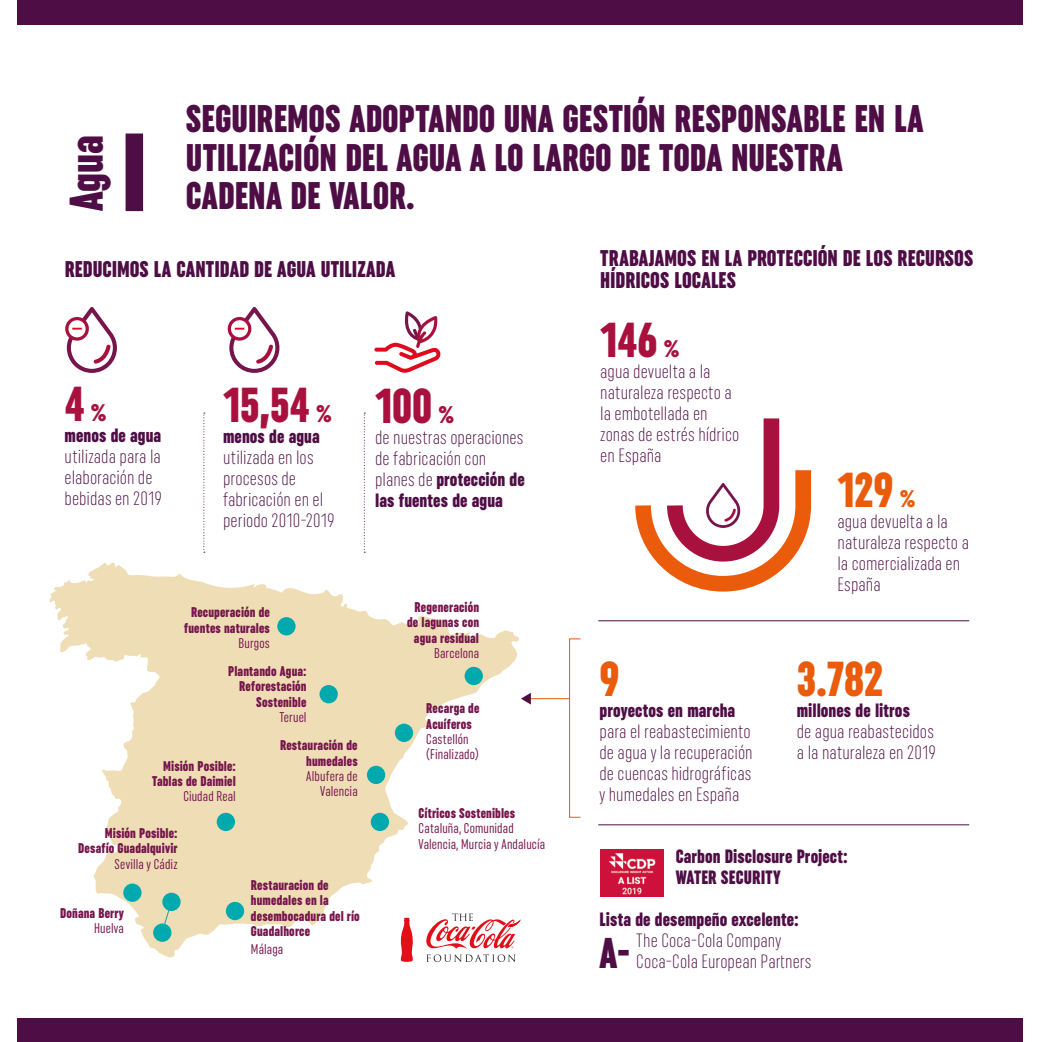
<style>
.page{position:relative;width:1042px;height:1042px;background:#4e0e45}
.page>*{position:absolute;margin:0;border:0;box-sizing:border-box;transform-origin:0 0}
.t1{font:900 extra-condensed 49px "Uniform";letter-spacing:-.005em;color:#a8113e}
.t2{font:900 extra-condensed 49px "Uniform";color:#ea5b0b}
.t3{font:900 extra-condensed 47.25px "Uniform";color:#4e0e45}
.t4{font:900 extra-condensed 43.05px "Uniform";color:#4e0e45}
.t5{font:900 extra-condensed 38.5px/38.5px "Uniform";letter-spacing:-.005em;color:#4e0e45}
.t6{font:900 extra-condensed 22.75px/22.8px "Uniform";color:#4e0e45}
.t7{font:300 extra-condensed 19.25px/21px "Uniform";letter-spacing:.005em;color:#4e0e45}
.t8{font:900 extra-condensed 19.25px/21px "Uniform";letter-spacing:.005em;color:#4e0e45}
.t9{font:900 extra-condensed 14.17px/15.4px "Uniform";letter-spacing:.01em;color:#76154c;text-align:right}
.t10{font:extra-condensed 14.17px/15.4px "Uniform";letter-spacing:.01em;color:#76154c}
.s1{font-size:28px}
.s2{font-weight:900}
</style>
<div class="page">
<div style="left:0;top:25px;width:1042px;height:992px;background:#fff"></div>
<div style="left:126px;top:133px;width:17px;height:78px;background:#4e0e45"></div>
<hr style="left:598px;top:620px;width:371px;height:1px;background:#4e0e45">
<div style="left:569px;top:638px;width:12px;height:179px;border:1px solid #ea5b0b"></div>
<hr style="left:598px;top:824px;width:371px;height:1px;background:#4e0e45">
<svg style="left:203px;top:413px;width:2px;height:140px"></svg>
<svg style="left:364px;top:413px;width:1px;height:140px"></svg>
<img style="left:600px;top:849px;width:63px;height:47px">
<div style="left:65px;top:317px;width:24px;height:24px;border:3px solid #a8113e;border-radius:50%"></div>
<svg style="left:67px;top:307px;width:50px;height:66px"></svg>
<div style="left:228px;top:317px;width:23px;height:24px;border:3px solid #a8113e;border-radius:50%"></div>
<svg style="left:229px;top:307px;width:50px;height:66px"></svg>
<svg style="left:374px;top:311px;width:67px;height:62px"></svg>
<svg style="left:635px;top:418px;width:177px;height:174px"></svg>
<svg style="left:50px;top:562px;width:469px;height:395px;fill:#efddb6"></svg>
<div style="left:464px;top:667px;width:19px;height:18px;background:#00a9ad;border-radius:50%"></div>
<div style="left:395px;top:723px;width:18px;height:19px;background:#00a9ad;border-radius:50%"></div>
<div style="left:367px;top:766px;width:18px;height:18px;background:#00a9ad;border-radius:50%"></div>
<div style="left:226px;top:902px;width:18px;height:18px;background:#00a9ad;border-radius:50%"></div>
<div style="left:371px;top:813px;width:18px;height:18px;background:#00a9ad;border-radius:50%"></div>
<div style="left:319px;top:685px;width:19px;height:18px;background:#00a9ad;border-radius:50%"></div>
<div style="left:277px;top:617px;width:19px;height:18px;background:#00a9ad;border-radius:50%"></div>
<div style="left:153px;top:923px;width:18px;height:19px;background:#00a9ad;border-radius:50%"></div>
<div style="left:123px;top:883px;width:19px;height:19px;background:#00a9ad;border-radius:50%"></div>
<div style="left:162px;top:892px;width:19px;height:19px;background:#00a9ad;border-radius:50%"></div>
<div style="left:217px;top:813px;width:18px;height:18px;background:#00a9ad;border-radius:50%"></div>
<svg style="left:161px;top:901px;width:11px;height:33px"></svg>
<hr style="left:529px;top:698px;width:41px;height:1px;background:#ea5b0b">
<svg style="left:521px;top:693px;width:10px;height:11px"></svg>
<svg style="left:426px;top:913px;width:95px;height:49px"></svg>
<svg style="left:400px;top:918px;width:13px;height:44px"></svg>
<div style="left:1024px;top:0;width:18px;height:1042px;background:#fff"></div>
<div style="left:0;top:0;width:17px;height:1042px;background:#fff"></div>
<h2 class="t3" style="left:60px;top:211px;width:78px;rotate:-90deg">Agua</h2>
<h3 class="t5" style="left:186px;top:99px;width:739px">SEGUIREMOS ADOPTANDO UNA GESTIÓN RESPONSABLE EN LA<br>UTILIZACIÓN DEL AGUA A LO LARGO DE TODA NUESTRA<br>CADENA DE VALOR.</h3>
<p class="t6" style="left:65px;top:257px;width:332px">REDUCIMOS LA CANTIDAD DE AGUA UTILIZADA</p>
<h1 class="t1" style="left:65px;top:376px;width:43px">4 <span class="s1">%</span></h1>
<p class="t8" style="left:65px;top:425px;width:98px">menos de agua</p>
<p class="t7" style="left:65px;top:445px;width:99px">utilizada para la elaboración de bebidas en 2019</p>
<h1 class="t1" style="left:223px;top:377px;width:110px">15,54 <span class="s1">%</span></h1>
<p class="t8" style="left:223px;top:426px;width:98px">menos de agua</p>
<p class="t7" style="left:223px;top:446px;width:113px">utilizada en los procesos de fabricación en el periodo 2010-2019</p>
<h1 class="t1" style="left:375px;top:378px;width:80px">100 <span class="s1">%</span></h1>
<p class="t7" style="left:375px;top:427px;width:151px">de nuestras operaciones de fabricación con planes de <span class="s2">protección de las fuentes de agua</span></p>
<p class="t9" style="left:184px;top:605px;width:87px;text-align:center">Recuperación de fuentes naturales</p>
<p class="t10" style="left:238px;top:635px;width:33px">Burgos</p>
<p class="t9" style="left:228px;top:663px;width:80px">Plantando Agua:<br>Reforestación<br>Sostenible</p>
<p class="t10" style="left:279px;top:709px;width:29px">Teruel</p>
<p class="t9" style="left:152px;top:758px;width:85px">Misión Posible:<br>Tablas de Daimiel</p>
<p class="t10" style="left:183px;top:788px;width:54px">Ciudad Real</p>
<p class="t9" style="left:78px;top:825px;width:101px">Misión Posible:<br>Desafío Guadalquivir</p>
<p class="t10" style="left:115px;top:856px;width:64px">Sevilla y Cádiz</p>
<p class="t9" style="left:60px;top:905px;width:65px">Doñana Berry</p>
<p class="t10" style="left:94px;top:920px;width:31px">Huelva</p>
<p class="t9" style="left:280px;top:737px;width:79px">Restauración de humedales</p>
<p class="t10" style="left:306px;top:768px;width:53px;text-align:right">Albufera de<br>Valencia</p>
<p class="t9" style="left:251px;top:877px;width:110px;text-align:left">Restauracion de humedales en la desembocadura del río<br>Guadalhorce</p>
<p class="t10" style="left:251px;top:941px;width:34px">Málaga</p>
<p class="t9" style="left:407px;top:599px;width:73px;text-align:center">Regeneración de lagunas con agua residual</p>
<p class="t10" style="left:434px;top:645px;width:47px">Barcelona</p>
<p class="t9" style="left:426px;top:700px;width:55px;text-align:left">Recarga de<br>Acuíferos</p>
<p class="t10" style="left:426px;top:731px;width:54px">Castellón (Finalizado)</p>
<p class="t9" style="left:419px;top:805px;width:98px">Cítricos Sostenibles</p>
<p class="t10" style="left:419px;top:820px;width:128px">Cataluña, Comunidad<br>Valencia, Murcia y Andalucía</p>
<p class="t6" style="left:600px;top:246px;width:375px">TRABAJAMOS EN LA PROTECCIÓN DE LOS RECURSOS<br>HÍDRICOS LOCALES</p>
<h1 class="t1" style="left:600px;top:312px;width:81px">146 <span class="s1">%</span></h1>
<p class="t7" style="left:600px;top:360px;width:141px">agua devuelta a la naturaleza respecto a la embotellada en zonas de estrés hídrico en España</p>
<h1 class="t2" style="left:599px;top:651px;width:22px">9</h1>
<p class="t8" style="left:599px;top:700px;width:137px">proyectos en marcha</p>
<p class="t7" style="left:599px;top:721px;width:155px;text-align:justify">para el reabastecimiento de agua y la recuperación de cuencas hidrográficas y humedales en España</p>
<h1 class="t2" style="left:837px;top:462px;width:80px">129 <span class="s1">%</span></h1>
<p class="t7" style="left:837px;top:510px;width:133px">agua devuelta a la naturaleza respecto a la comercializada en<br>España</p>
<h1 class="t2" style="left:797px;top:651px;width:88px">3.782</h1>
<p class="t8" style="left:797px;top:700px;width:115px">millones de litros</p>
<p class="t7" style="left:797px;top:721px;width:140px">de agua reabastecidos a la naturaleza en 2019</p>
<p class="t8" style="left:676px;top:846px;width:173px">Carbon Disclosure Project:<br>WATER SECURITY</p>
<p class="t8" style="left:599px;top:909px;width:201px">Lista de desempeño excelente:</p>
<p class="t7" style="left:636px;top:929px;width:177px">The Coca-Cola Company<br>Coca-Cola European Partners</p>
<h3 class="t4" style="left:599px;top:928px;width:32px">A-</h3>
</div>
